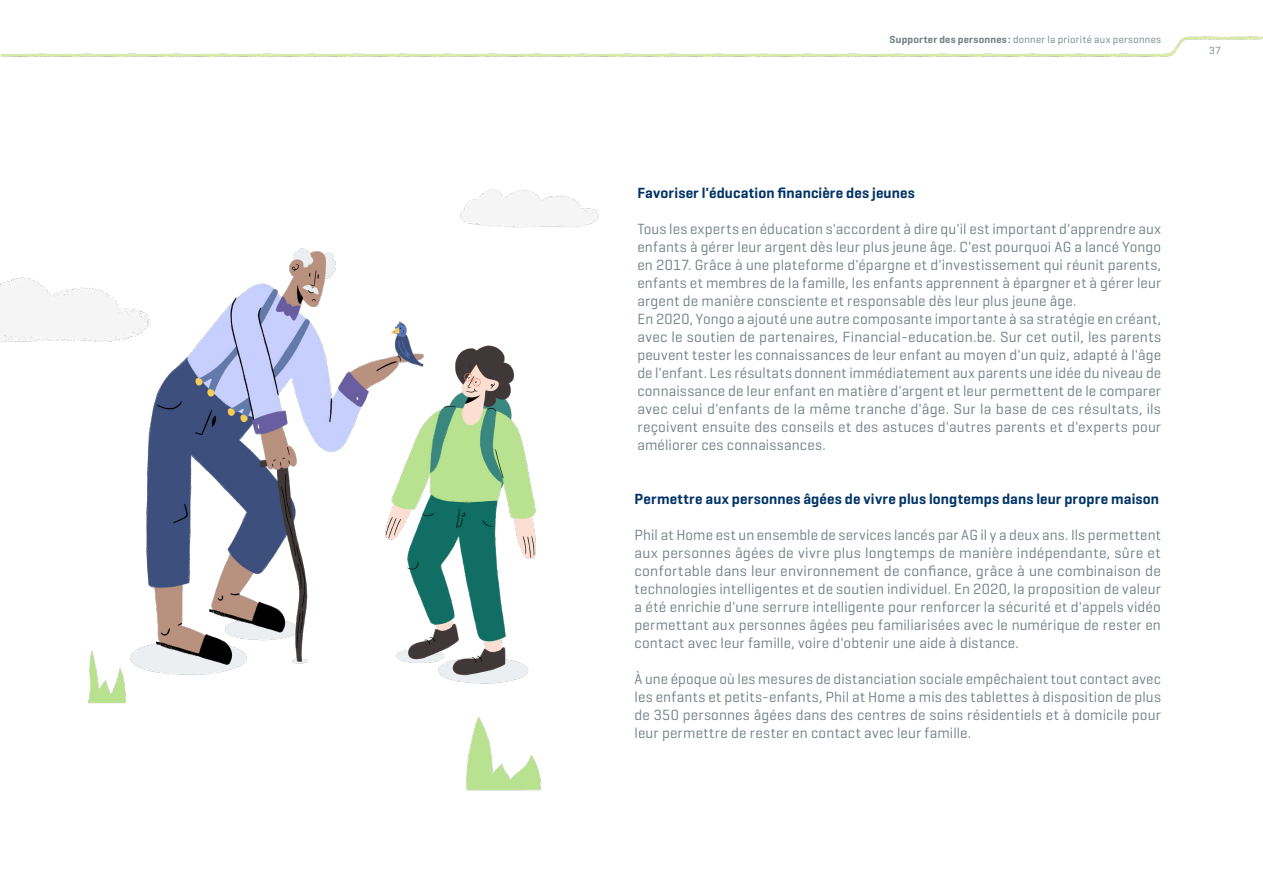
<style>
.page{position:relative;width:1263px;height:893px;background:#fff}
.page>*{position:absolute;margin:0;border:0;box-sizing:border-box;transform-origin:0 0}
.t1{font:15px/18px "Geogrotesque";letter-spacing:.01em;color:#717e85;text-align:justify}
.t2{font:600 15px "Geogrotesque";letter-spacing:.01em;color:#036}
.t3{font:10.5px "Geogrotesque";letter-spacing:.025em;color:#717e85}
.s1{font-weight:600}
</style>
<div class="page">
<img style="left:146px;top:248px;width:390px;height:430px">
<img style="left:460px;top:189px;width:139px;height:39px">
<img style="left:0;top:262px;width:189px;height:109px">
<img style="left:446px;top:678px;width:95px;height:113px">
<img style="left:88px;top:640px;width:74px;height:64px">
<img style="left:0;top:36px;width:1263px;height:21px">
<p class="t3" style="left:889px;top:33px;width:273px"><span class="s1">Supporter des personnes:</span> donner la priorité aux personnes</p>
<p class="t3" style="left:1209px;top:44px;width:13px">37</p>
<p class="t2" style="left:637px;top:184px;width:279px">Favoriser l'éducation financière des jeunes</p>
<p class="t1" style="left:637px;top:219px;width:525px;text-align:left">Tous les experts en éducation s'accordent à dire qu'il est important d'apprendre aux enfants à gérer leur argent dès leur plus jeune âge. C'est pourquoi AG a lancé Yongo en 2017. Grâce à une plateforme d'épargne et d'investissement qui réunit parents, enfants et membres de la famille, les enfants apprennent à épargner et à gérer leur argent de manière consciente et responsable dès leur plus jeune âge.<br>En 2020, Yongo a ajouté une autre composante importante à sa stratégie en créant, avec le soutien de partenaires, Financial-education.be. Sur cet outil, les parents peuvent tester les connaissances de leur enfant au moyen d'un quiz, adapté à l'âge de l'enfant. Les résultats donnent immédiatement aux parents une idée du niveau de connaissance de leur enfant en matière d'argent et leur permettent de le comparer avec celui d'enfants de la même tranche d'âge. Sur la base de ces résultats, ils reçoivent ensuite des conseils et des astuces d'autres parents et d'experts pour améliorer ces connaissances.</p>
<p class="t2" style="left:634px;top:490px;width:526px">Permettre aux personnes âgées de vivre plus longtemps dans leur propre maison</p>
<p class="t1" style="left:634px;top:525px;width:528px">Phil at Home est un ensemble de services lancés par AG il y a deux ans. Ils permettent aux personnes âgées de vivre plus longtemps de manière indépendante, sûre et confortable dans leur environnement de confiance, grâce à une combinaison de technologies intelligentes et de soutien individuel. En 2020, la proposition de valeur a été enrichie d'une serrure intelligente pour renforcer la sécurité et d'appels vidéo permettant aux personnes âgées peu familiarisées avec le numérique de rester en contact avec leur famille, voire d'obtenir une aide à distance.</p>
<p class="t1" style="left:634px;top:669px;width:528px">À une époque où les mesures de distanciation sociale empêchaient tout contact avec les enfants et petits-enfants, Phil at Home a mis des tablettes à disposition de plus de 350 personnes âgées dans des centres de soins résidentiels et à domicile pour leur permettre de rester en contact avec leur famille.</p>
</div>
